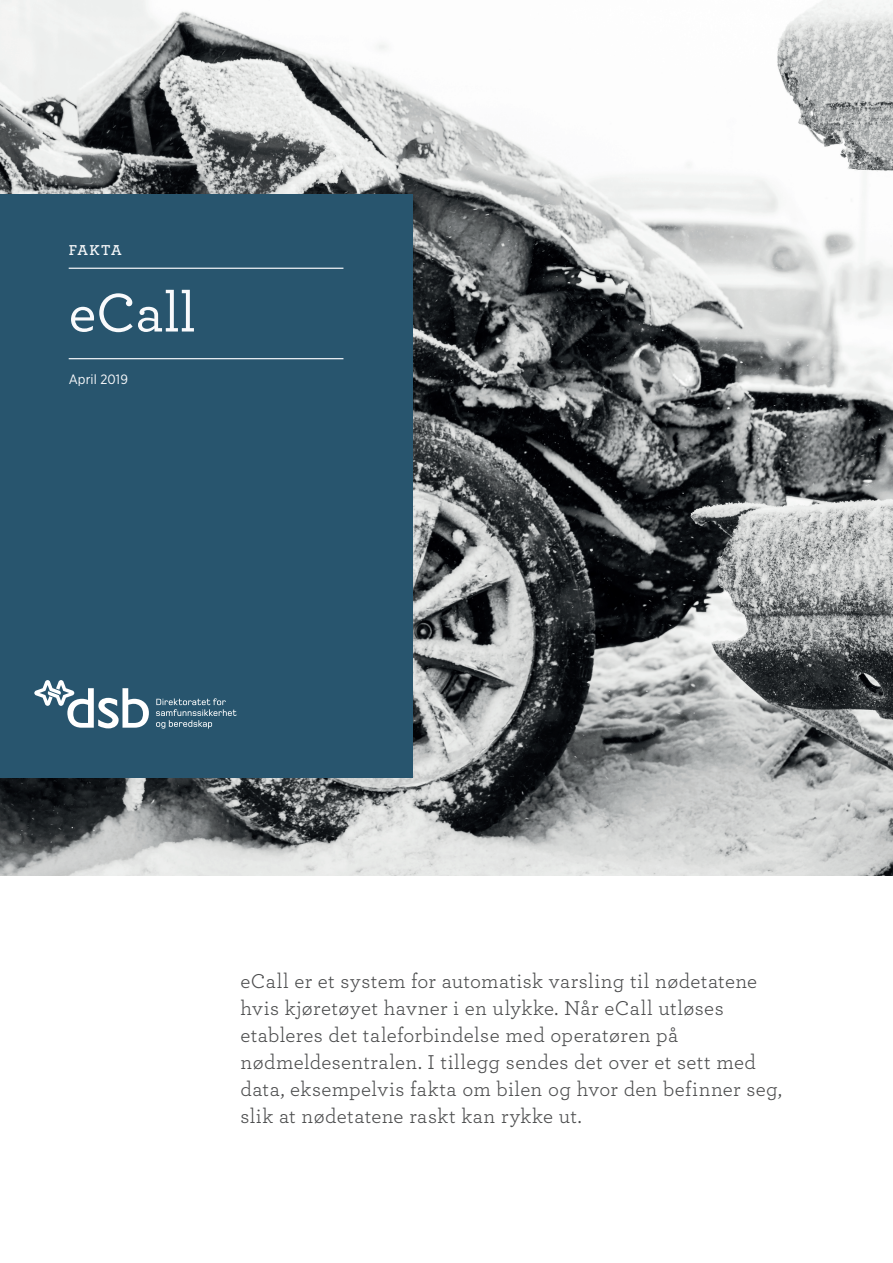
<style>
.page{position:relative;width:893px;height:1263px;background:#fff}
.page>*{position:absolute;margin:0;border:0;box-sizing:border-box;transform-origin:0 0}
.t1{font:500 57px "Archer";color:#f9fafc}
.t2{font:21px/27px "Archer";letter-spacing:.015em;color:#4b4c4d}
.t3{font:600 15px "Archer";letter-spacing:.065em;color:#f9fafc}
.t4{font:13.5px "Gotham Narrow";letter-spacing:.01em;color:#f9fafc}
</style>
<div class="page">
<img style="left:0;top:0;width:893px;height:875px">
<div style="left:0;top:194px;width:412px;height:583px;background:#28556e"></div>
<hr style="left:69px;top:268px;width:274px;height:1px;background:#f9fafc">
<hr style="left:69px;top:358px;width:274px;height:1px;background:#f9fafc">
<svg style="left:34px;top:680px;width:115px;height:48px"></svg>
<svg style="left:156px;top:698px;width:81px;height:31px"></svg>
<p class="t3" style="left:69px;top:239px;width:54px">FAKTA</p>
<h1 class="t1" style="left:69px;top:272px;width:129px">eCall</h1>
<p class="t4" style="left:69px;top:370px;width:61px">April 2019</p>
<p class="t2" style="left:240px;top:967px;width:543px">eCall er et system for automatisk varsling til nødetatene hvis kjøretøyet havner i en ulykke. Når eCall utløses etableres det taleforbindelse med operatøren på nødmeldesentralen. I tillegg sendes det over et sett med data, eksempelvis fakta om bilen og hvor den befinner seg, slik at nødetatene raskt kan rykke ut.</p>
</div>
